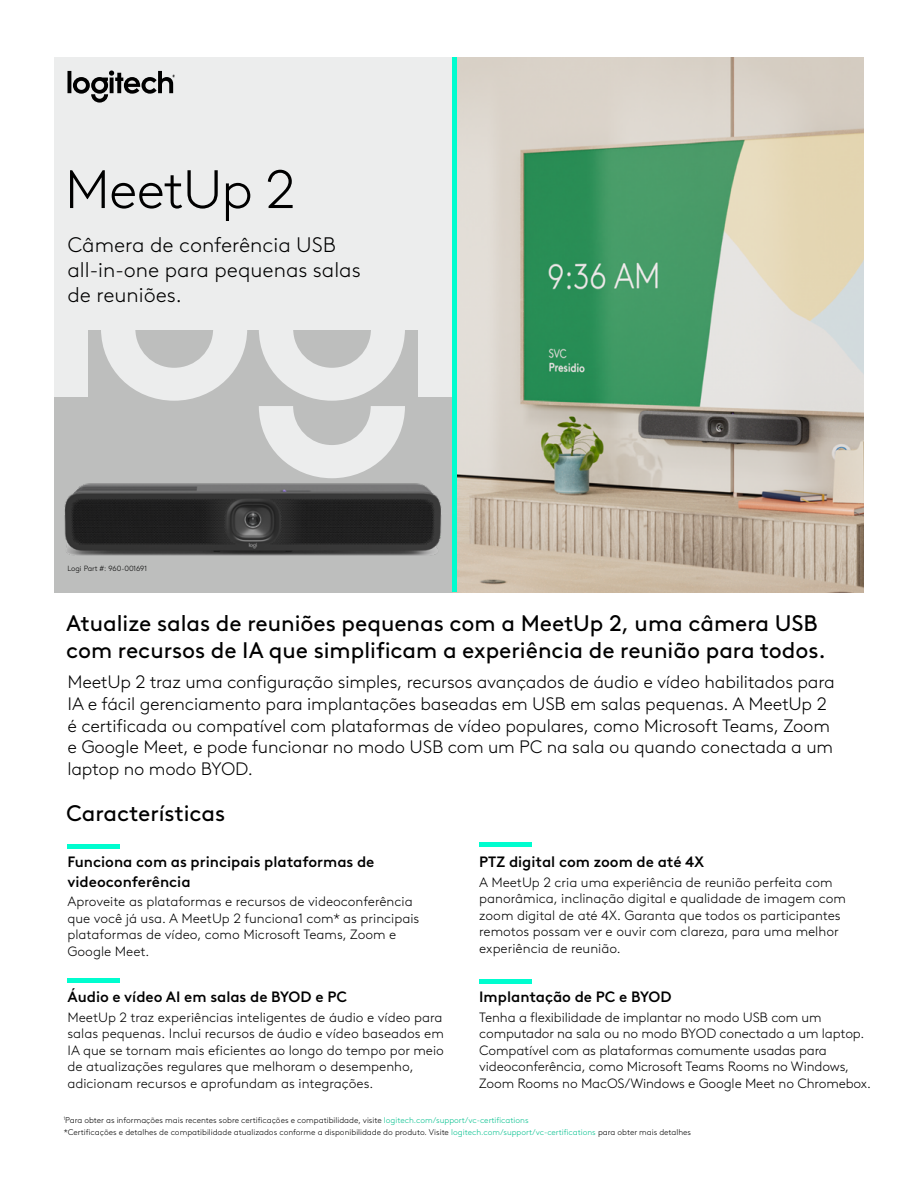
<style>
.page{position:relative;width:918px;height:1188px;background:#fff}
.page>*{position:absolute;margin:0;border:0;box-sizing:border-box;transform-origin:0 0}
.t1{font:300 54px "Brown Logitech Pan";letter-spacing:-.025em;color:#000}
.t2{font:22.5px/27px "Brown Logitech Pan";color:#000}
.t3{font:300 21px/25.2px "Brown Logitech Pan";color:#000}
.t4{font:300 18px/21.6px "Brown Logitech Pan";letter-spacing:-.01em;color:#000}
.t5{font:500 15px/19.4px "Brown Logitech Pan";color:#000}
.t6{font:300 13.5px/16.5px "Brown Logitech Pan";color:#000}
.t7{font:300 8.25px/12.1px "Brown Logitech Pan";color:#000}
.t8{font:300 7.5px "Brown Logitech Pan";color:#000}
.s1{color:#00c08d}
</style>
<div class="page">
<img style="left:456px;top:57px;width:408px;height:535px">
<div style="left:54px;top:57px;width:398px;height:273px;background:#eceded"></div>
<div style="left:54px;top:330px;width:398px;height:262px;background:#bdbebd"></div>
<svg style="left:68px;top:70px;width:107px;height:33px"></svg>
<div style="left:418px;top:328px;width:34px;height:69px;background:#eceded"></div>
<div style="left:54px;top:328px;width:34px;height:69px;background:#eceded"></div>
<svg style="left:101px;top:330px;width:146px;height:71px"></svg>
<svg style="left:259px;top:330px;width:146px;height:146px"></svg>
<hr style="left:452px;top:56px;width:4px;height:536px;background:#00fdcf">
<img style="left:64px;top:476px;width:503px;height:86px">
<div style="left:68px;top:844px;width:52px;height:5px;background:#00fdcf"></div>
<hr style="left:68px;top:978px;width:52px;height:4px;background:#00fdcf">
<div style="left:479px;top:979px;width:53px;height:5px;background:#00fdcf"></div>
<hr style="left:479px;top:843px;width:53px;height:4px;background:#00fdcf">
<div style="left:35px;top:46px;width:833px;height:11px;background:#fff"></div>
<h1 class="t1" style="left:65px;top:151px;width:232px">MeetUp 2</h1>
<h3 class="t3" style="left:68px;top:231px;width:295px">Câmera de conferência USB all-in-one para pequenas salas de reuniões.</h3>
<p class="t8" style="left:68px;top:564px;width:81px">Logi Part #: 960-001691</p>
<h2 class="t2" style="left:66px;top:608px;width:761px">Atualize salas de reuniões pequenas com a MeetUp 2, uma câmera USB com recursos de IA que simplificam a experiência de reunião para todos.</h2>
<p class="t4" style="left:68px;top:670px;width:769px">MeetUp 2 traz uma configuração simples, recursos avançados de áudio e vídeo habilitados para IA e fácil gerenciamento para implantações baseadas em USB em salas pequenas. A MeetUp 2 é certificada ou compatível com plataformas de vídeo populares, como Microsoft Teams, Zoom e Google Meet, e pode funcionar no modo USB com um PC na sala ou quando conectada a um laptop no modo BYOD.</p>
<h2 class="t2" style="left:66px;top:798px;width:161px">Características</h2>
<p class="t5" style="left:68px;top:851px;width:308px">Funciona com as principais plataformas de videoconferência</p>
<p class="t6" style="left:68px;top:893px;width:353px">Aproveite as plataformas e recursos de videoconferência que você já usa. A MeetUp 2 funciona1 com* as principais plataformas de vídeo, como Microsoft Teams, Zoom e Google Meet.</p>
<p class="t5" style="left:68px;top:986px;width:281px">Áudio e vídeo AI em salas de BYOD e PC</p>
<p class="t6" style="left:68px;top:1008px;width:378px">MeetUp 2 traz experiências inteligentes de áudio e vídeo para salas pequenas. Inclui recursos de áudio e vídeo baseados em IA que se tornam mais eficientes ao longo do tempo por meio de atualizações regulares que melhoram o desempenho, adicionam recursos e aprofundam as integrações.</p>
<p class="t5" style="left:479px;top:851px;width:226px">PTZ digital com zoom de até 4X</p>
<p class="t6" style="left:479px;top:873px;width:368px">A MeetUp 2 cria uma experiência de reunião perfeita com panorâmica, inclinação digital e qualidade de imagem com zoom digital de até 4X. Garanta que todos os participantes remotos possam ver e ouvir com clareza, para uma melhor experiência de reunião.</p>
<p class="t5" style="left:479px;top:986px;width:194px">Implantação de PC e BYOD</p>
<p class="t6" style="left:479px;top:1008px;width:393px">Tenha a flexibilidade de implantar no modo USB com um computador na sala ou no modo BYOD conectado a um laptop.<br>Compatível com as plataformas comumente usadas para videoconferência, como Microsoft Teams Rooms no Windows, Zoom Rooms no MacOS/Windows e Google Meet no Chromebox.</p>
<p class="t7" style="left:64px;top:1114px;width:629px"><sup>1</sup>Para obter as informações mais recentes sobre certificações e compatibilidade, visite <span class="s1">logitech.com/support/vc-certifications<br></span>*Certificações e detalhes de compatibilidade atualizados conforme a disponibilidade do produto. Visite <span class="s1">logitech.com/support/vc-certifications</span> para obter mais detalhes</p>
</div>
